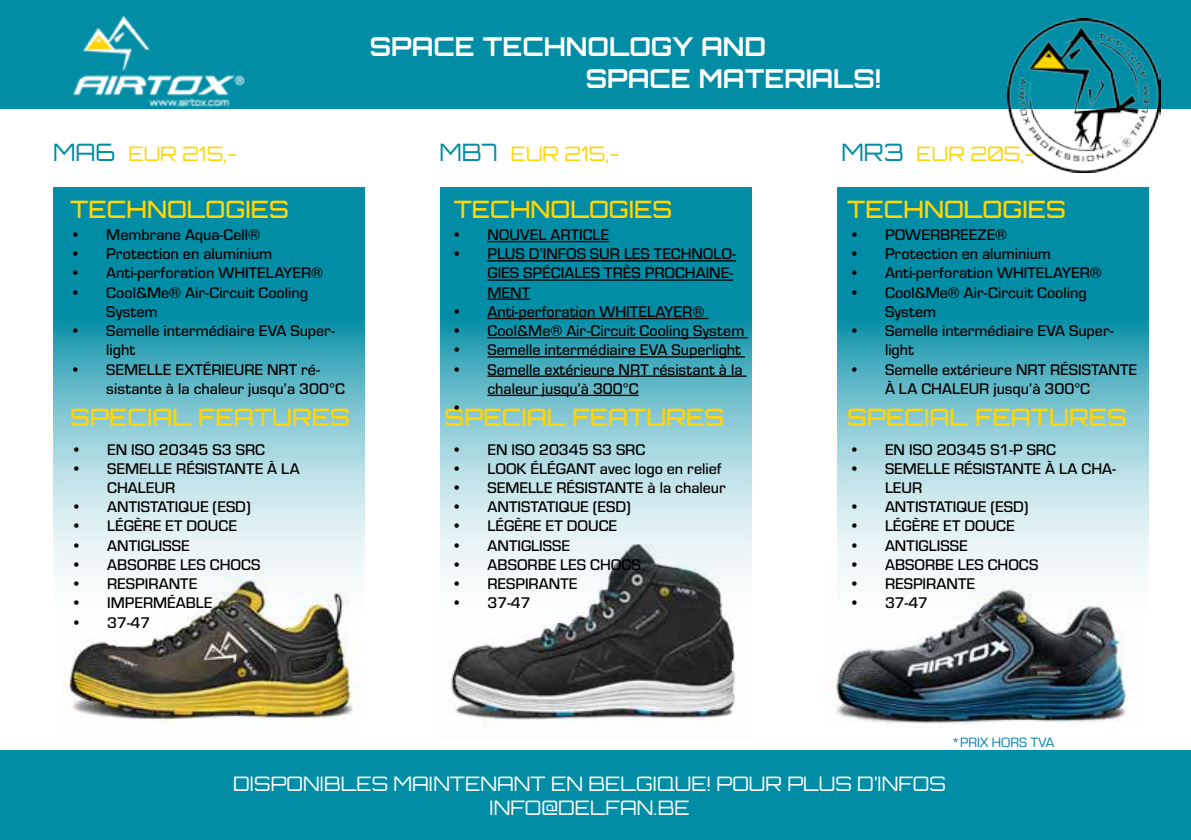
<style>
.page{position:relative;width:1191px;height:840px;background:#fff}
.page>*{position:absolute;margin:0;border:0;box-sizing:border-box;transform-origin:0 0}
.t1{font:700 26px/31.2px "Orbitron";color:#fff}
.t2{font:500 24px "Orbitron";color:#ffd508}
.t3{font:300 20px/24px "Orbitron";color:#fff;text-align:center}
.t4{font:300 20px "Orbitron";color:#ffd508}
.t5{font:500 16px/19.2px "Eurostile";color:#000}
.t6{font:14px "Eurostile";color:#007daf}
.s1{font-size:24px;color:#008da5}
</style>
<div class="page">
<div style="left:0;top:0;width:1191px;height:109px;background:#008da5"></div>
<div style="left:0;top:749px;width:1191px;height:90px;background:#008da5"></div>
<img style="left:1007px;top:19px;width:154px;height:153px">
<img style="left:73px;top:15px;width:172px;height:93px">
<img style="left:449px;top:641px;width:287px;height:86px">
<img style="left:824px;top:641px;width:303px;height:83px">
<img style="left:63px;top:641px;width:297px;height:82px">
<svg style="left:53px;top:187px;width:312px;height:454px;background:#73bcc8"></svg>
<svg style="left:837px;top:187px;width:312px;height:454px;background:#73bcc9"></svg>
<svg style="left:440px;top:187px;width:311px;height:454px;background:#6cb3c0"></svg>
<hr style="left:487px;top:241px;width:122px;height:1px;background:#000">
<hr style="left:487px;top:260px;width:249px;height:1px;background:#000">
<hr style="left:487px;top:279px;width:246px;height:1px;background:#000">
<hr style="left:487px;top:298px;width:43px;height:2px;background:#000">
<hr style="left:487px;top:317px;width:221px;height:2px;background:#000">
<hr style="left:487px;top:337px;width:261px;height:1px;background:#000">
<hr style="left:487px;top:356px;width:258px;height:1px;background:#000">
<hr style="left:487px;top:375px;width:259px;height:1px;background:#000">
<hr style="left:487px;top:394px;width:151px;height:2px;background:#000">
<h1 class="t1" style="left:586px;top:31px;width:296px;text-indent:-216px">SPACE TECHNOLOGY AND<br>SPACE MATERIALS!</h1>
<p class="t4" style="left:53px;top:141px;width:186px"><span class="s1">MA6</span> EUR 215,-</p>
<p class="t4" style="left:439px;top:141px;width:182px"><span class="s1">MB7</span> EUR 215,-</p>
<p class="t4" style="left:841px;top:141px;width:194px"><span class="s1">MR3</span> EUR 205,-</p>
<h2 class="t2" style="left:70px;top:194px;width:220px">TECHNOLOGIES</h2>
<h2 class="t2" style="left:454px;top:194px;width:220px">TECHNOLOGIES</h2>
<h2 class="t2" style="left:847px;top:194px;width:220px">TECHNOLOGIES</h2>
<p class="t5" style="left:70px;top:224px;width:191px">• Membrane Aqua-Cell®</p>
<p class="t5" style="left:70px;top:243px;width:203px">• Protection en aluminium</p>
<p class="t5" style="left:70px;top:262px;width:254px">• Anti-perforation WHITELAYER®</p>
<p class="t5" style="left:106px;top:282px;width:203px;text-indent:-36px">• Cool&amp;Me® Air-Circuit Cooling<br>System</p>
<p class="t5" style="left:106px;top:320px;width:230px;text-indent:-36px">• Semelle intermédiaire EVA Super&shy;light</p>
<p class="t5" style="left:106px;top:358px;width:240px;text-indent:-36px">• SEMELLE EXTÉRIEURE NRT ré&shy;sistante à la chaleur jusqu’a 300°C</p>
<p class="t5" style="left:849px;top:224px;width:160px">• POWERBREEZE®</p>
<p class="t5" style="left:849px;top:243px;width:203px">• Protection en aluminium</p>
<p class="t5" style="left:849px;top:262px;width:254px">• Anti-perforation WHITELAYER®</p>
<p class="t5" style="left:885px;top:282px;width:203px;text-indent:-36px">• Cool&amp;Me® Air-Circuit Cooling<br>System</p>
<p class="t5" style="left:885px;top:320px;width:230px;text-indent:-36px">• Semelle intermédiaire EVA Super&shy;light</p>
<p class="t5" style="left:885px;top:358px;width:253px;text-indent:-36px">• Semelle extérieure NRT RÉSISTANTE<br>À LA CHALEUR jusqu’à 300°C</p>
<p class="t5" style="left:451px;top:224px;width:159px">• NOUVEL ARTICLE</p>
<p class="t5" style="left:487px;top:243px;width:250px;text-indent:-36px">• PLUS D’INFOS SUR LES TECHNOLO-<br>GIES SPÉCIALES TRÈS PROCHAINE-<br>MENT</p>
<p class="t5" style="left:451px;top:301px;width:254px">• Anti-perforation WHITELAYER®</p>
<p class="t5" style="left:451px;top:320px;width:294px">• Cool&amp;Me® Air-Circuit Cooling System</p>
<p class="t5" style="left:451px;top:339px;width:291px">• Semelle intermédiaire EVA Superlight</p>
<p class="t5" style="left:451px;top:358px;width:293px">• Semelle extérieure NRT résistant à la</p>
<p class="t5" style="left:487px;top:378px;width:153px">chaleur jusqu’à 300°C</p>
<p class="t5" style="left:451px;top:397px;width:12px">•</p>
<h2 class="t2" style="left:70px;top:401px;width:281px">SPECIAL FEATURES</h2>
<h2 class="t2" style="left:444px;top:401px;width:281px">SPECIAL FEATURES</h2>
<h2 class="t2" style="left:847px;top:401px;width:281px">SPECIAL FEATURES</h2>
<p class="t5" style="left:71px;top:438px;width:195px">• EN ISO 20345 S3 SRC</p>
<p class="t5" style="left:107px;top:458px;width:194px;text-indent:-36px">• SEMELLE RÉSISTANTE À LA<br>CHALEUR</p>
<p class="t5" style="left:71px;top:496px;width:181px">• ANTISTATIQUE (ESD)</p>
<p class="t5" style="left:71px;top:515px;width:167px">• LÉGÈRE ET DOUCE</p>
<p class="t5" style="left:71px;top:534px;width:120px">• ANTIGLISSE</p>
<p class="t5" style="left:71px;top:554px;width:191px">• ABSORBE LES CHOCS</p>
<p class="t5" style="left:71px;top:573px;width:128px">• RESPIRANTE</p>
<p class="t5" style="left:71px;top:592px;width:143px">• IMPERMÉABLE</p>
<p class="t5" style="left:71px;top:611px;width:81px">• 37-47</p>
<p class="t5" style="left:451px;top:438px;width:195px">• EN ISO 20345 S3 SRC</p>
<p class="t5" style="left:451px;top:458px;width:271px">• LOOK ÉLÉGANT avec logo en relief</p>
<p class="t5" style="left:451px;top:477px;width:276px">• SEMELLE RÉSISTANTE à la chaleur</p>
<p class="t5" style="left:451px;top:496px;width:181px">• ANTISTATIQUE (ESD)</p>
<p class="t5" style="left:451px;top:515px;width:167px">• LÉGÈRE ET DOUCE</p>
<p class="t5" style="left:451px;top:534px;width:120px">• ANTIGLISSE</p>
<p class="t5" style="left:451px;top:554px;width:191px">• ABSORBE LES CHOCS</p>
<p class="t5" style="left:451px;top:573px;width:128px">• RESPIRANTE</p>
<p class="t5" style="left:451px;top:592px;width:81px">• 37-47</p>
<p class="t5" style="left:849px;top:438px;width:208px">• EN ISO 20345 S1-P SRC</p>
<p class="t5" style="left:885px;top:458px;width:232px;text-indent:-36px">• SEMELLE RÉSISTANTE À LA CHA-<br>LEUR</p>
<p class="t5" style="left:849px;top:496px;width:181px">• ANTISTATIQUE (ESD)</p>
<p class="t5" style="left:849px;top:515px;width:167px">• LÉGÈRE ET DOUCE</p>
<p class="t5" style="left:849px;top:534px;width:120px">• ANTIGLISSE</p>
<p class="t5" style="left:849px;top:554px;width:191px">• ABSORBE LES CHOCS</p>
<p class="t5" style="left:849px;top:573px;width:128px">• RESPIRANTE</p>
<p class="t5" style="left:849px;top:592px;width:81px">• 37-47</p>
<p class="t6" style="left:951px;top:732px;width:104px">*PRIX HORS TVA</p>
<p class="t3" style="left:233px;top:771px;width:714px">DISPONIBLES MAINTENANT EN BELGIQUE! POUR PLUS D’INFOS<br>INFO@DELFAN.BE</p>
</div>
